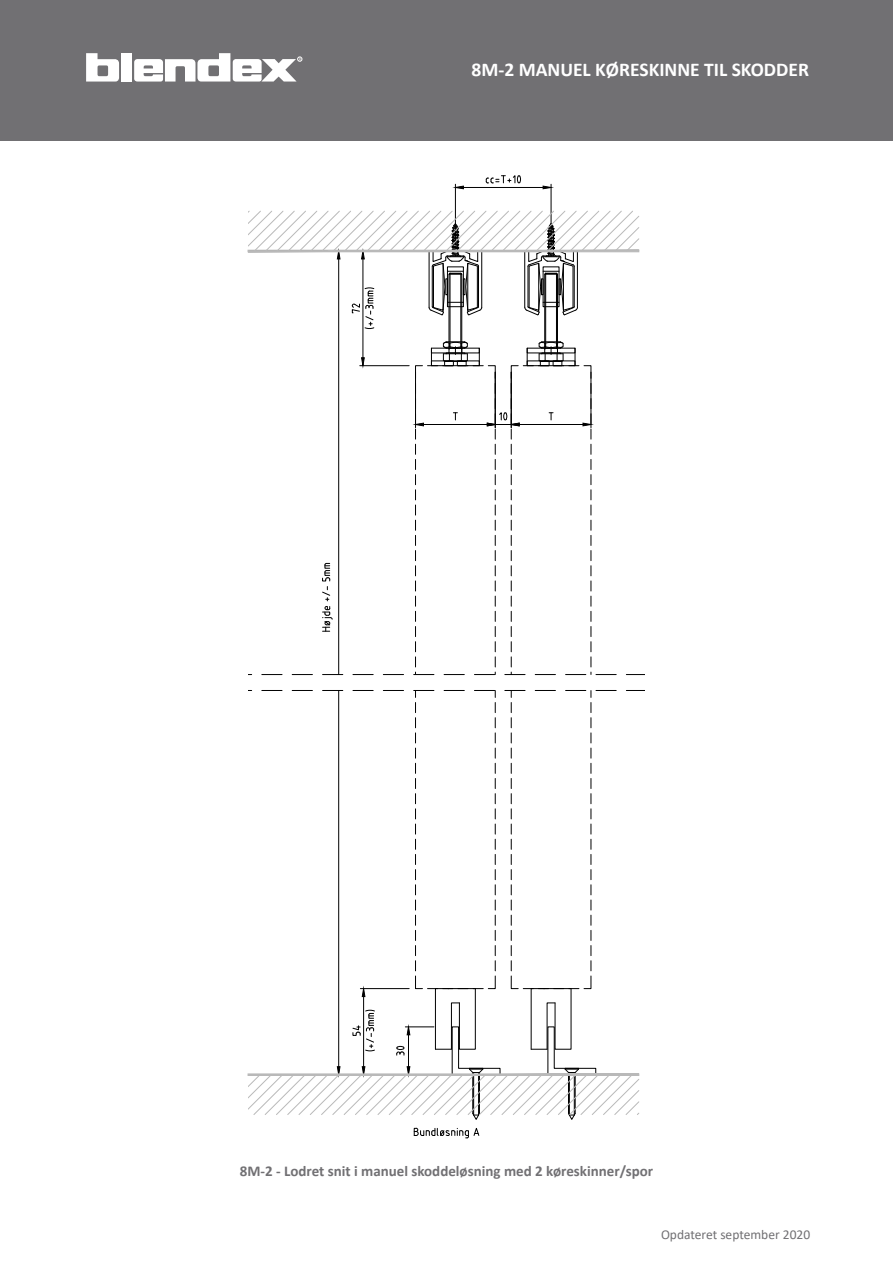
<style>
.page{position:relative;width:893px;height:1263px;background:#fff}
.page>*{position:absolute;margin:0;border:0;box-sizing:border-box;transform-origin:0 0}
.t1{font:700 19.5px "Calibri";color:#fff}
.t2{font:700 15px "Calibri";color:#717073}
.t3{font:13.5px "Calibri";color:#717073}
</style>
<div class="page">
<div style="left:0;top:0;width:893px;height:140px;background:#717073"></div>
<svg style="left:86px;top:53px;width:33px;height:29px"></svg>
<div style="left:121px;top:53px;width:11px;height:29px;background:#fff"></div>
<svg style="left:134px;top:53px;width:168px;height:29px"></svg>
<hr style="left:557px;top:274px;width:1px;height:74px;background:#000">
<hr style="left:556px;top:273px;width:1px;height:75px;background:#000">
<hr style="left:545px;top:273px;width:1px;height:75px;background:#000">
<hr style="left:544px;top:274px;width:1px;height:74px;background:#000">
<svg style="left:510px;top:341px;width:82px;height:52px"></svg>
<hr style="left:591px;top:372px;width:1px;height:56px;background:#000">
<hr style="left:519px;top:424px;width:64px;height:1px;background:#000">
<svg style="left:582px;top:399px;width:10px;height:70px"></svg>
<svg style="left:549px;top:412px;width:4px;height:8px"></svg>
<hr style="left:461px;top:273px;width:1px;height:75px;background:#000">
<hr style="left:450px;top:273px;width:1px;height:75px;background:#000">
<hr style="left:449px;top:274px;width:1px;height:74px;background:#000">
<svg style="left:415px;top:341px;width:81px;height:52px"></svg>
<hr style="left:511px;top:372px;width:1px;height:56px;background:#000">
<hr style="left:455px;top:184px;width:1px;height:61px;background:#000">
<hr style="left:551px;top:184px;width:1px;height:61px;background:#000">
<hr style="left:463px;top:187px;width:80px;height:1px;background:#000">
<svg style="left:455px;top:185px;width:9px;height:4px"></svg>
<svg style="left:542px;top:185px;width:10px;height:4px"></svg>
<svg style="left:486px;top:175px;width:35px;height:9px"></svg>
<hr style="left:415px;top:372px;width:1px;height:56px;background:#000">
<hr style="left:495px;top:372px;width:1px;height:56px;background:#000">
<hr style="left:423px;top:424px;width:64px;height:1px;background:#000">
<svg style="left:415px;top:399px;width:9px;height:70px"></svg>
<svg style="left:486px;top:399px;width:34px;height:70px"></svg>
<svg style="left:453px;top:412px;width:4px;height:8px"></svg>
<hr style="left:360px;top:365px;width:49px;height:1px;background:#000">
<hr style="left:363px;top:259px;width:1px;height:99px;background:#000">
<svg style="left:361px;top:357px;width:4px;height:9px"></svg>
<hr style="left:338px;top:259px;width:1px;height:415px;background:#000">
<svg style="left:322px;top:563px;width:11px;height:69px"></svg>
<svg style="left:247px;top:210px;width:393px;height:119px"></svg>
<hr style="left:338px;top:690px;width:1px;height:377px;background:#000">
<svg style="left:247px;top:794px;width:393px;height:326px"></svg>
<svg style="left:262px;top:674px;width:20px;height:1px"></svg>
<svg style="left:292px;top:674px;width:20px;height:1px"></svg>
<svg style="left:323px;top:674px;width:20px;height:1px"></svg>
<svg style="left:353px;top:674px;width:20px;height:1px"></svg>
<svg style="left:383px;top:674px;width:21px;height:1px"></svg>
<svg style="left:414px;top:475px;width:20px;height:200px"></svg>
<svg style="left:444px;top:674px;width:20px;height:1px"></svg>
<svg style="left:474px;top:475px;width:22px;height:200px"></svg>
<svg style="left:505px;top:475px;width:20px;height:200px"></svg>
<svg style="left:535px;top:674px;width:20px;height:1px"></svg>
<svg style="left:566px;top:475px;width:50px;height:200px"></svg>
<svg style="left:626px;top:674px;width:19px;height:1px"></svg>
<svg style="left:262px;top:690px;width:20px;height:1px"></svg>
<svg style="left:292px;top:690px;width:20px;height:1px"></svg>
<svg style="left:323px;top:690px;width:20px;height:1px"></svg>
<svg style="left:353px;top:690px;width:20px;height:1px"></svg>
<svg style="left:383px;top:690px;width:21px;height:1px"></svg>
<svg style="left:414px;top:690px;width:20px;height:98px"></svg>
<svg style="left:444px;top:690px;width:20px;height:1px"></svg>
<svg style="left:474px;top:690px;width:22px;height:98px"></svg>
<svg style="left:505px;top:690px;width:20px;height:98px"></svg>
<svg style="left:535px;top:690px;width:20px;height:1px"></svg>
<svg style="left:566px;top:690px;width:50px;height:98px"></svg>
<svg style="left:626px;top:690px;width:19px;height:1px"></svg>
<svg style="left:413px;top:1127px;width:67px;height:12px"></svg>
<h1 class="t1" style="left:471px;top:56px;width:339px">8M-2 MANUEL KØRESKINNE TIL SKODDER</h1>
<p class="t2" style="left:240px;top:1161px;width:415px">8M-2 - Lodret snit i manuel skoddeløsning med 2 køreskinner/spor</p>
<p class="t3" style="left:661px;top:1225px;width:151px">Opdateret september 2020</p>
</div>
